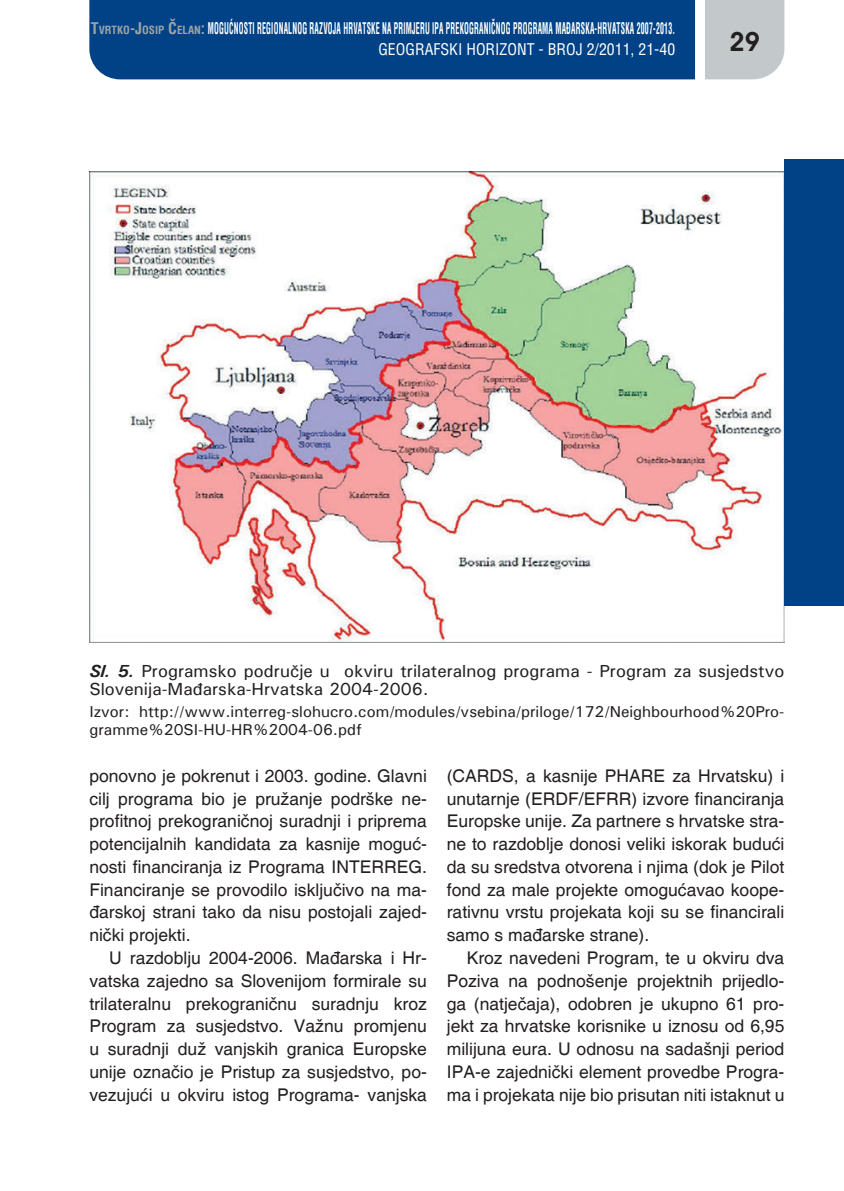
<style>
.page{position:relative;width:844px;height:1191px;background:#fff}
.page>*{position:absolute;margin:0;border:0;box-sizing:border-box;transform-origin:0 0}
.t1{font:600 26.25px "Avant Garde IT Cby BT";color:#231f20}
.Standard__Web{font:17.5px/22.8px "Helvetica";color:#231f20;text-align:justify}
.t2{font:500 17.5px/17.5px "Univers";color:#231f20}
.t3{font:500 15.75px/17.5px "Univers";color:#231f20}
.t4{font:700 condensed 15.75px "Helvetica";letter-spacing:.025em;color:#fff;scale:.5 1}
.t5{font:condensed 15.75px "Helvetica";color:#fff}
.s1{color:#9ea4a7}
.s2{font-size:11.03px;color:#9ea4a7}
.s3{font-weight:700;font-style:italic}
</style>
<div class="page">
<div style="left:705px;top:0;width:79px;height:79px;background:#c3c8ca"></div>
<div style="left:89px;top:0;width:605px;height:79px;background:#014286"></div>
<img style="left:89px;top:171px;width:695px;height:471px">
<div style="left:784px;top:159px;width:59px;height:446px;background:#014286"></div>
<p class="t4" style="left:91px;top:18px;width:1169px"><span class="s1">T</span><span class="s2">VRTKO</span><span class="s1">-J</span><span class="s2">OSIP</span> <span class="s1">Č</span><span class="s2">ELAN</span><span class="s1">:</span> MOGUĆNOSTI REGIONALNOG RAZVOJA HRVATSKE NA PRIMJERU IPA PREKOGRANIČNOG PROGRAMA MAĐARSKA-HRVATSKA 2007-2013.</p>
<p class="t5" style="left:378px;top:39px;width:298px">GEOGRAFSKI HORIZONT - BROJ 2/2011, 21-40</p>
<h1 class="t1" style="left:729px;top:26px;width:32px">29</h1>
<p class="t2" style="left:89px;top:662px;width:696px"><span class="s3">Sl. 5.</span> Programsko područje u okviru trilateralnog programa - Program za susjedstvo<br>Slovenija-Mađarska-Hrvatska 2004-2006.</p>
<p class="t3" style="left:89px;top:702px;width:696px">Izvor: http://www.interreg-slohucro.com/modules/vsebina/priloge/172/Neighbourhood%20Pro&shy;gramme%20SI-HU-HR%2004-06.pdf</p>
<p class="Standard__Web" style="left:89px;top:765px;width:339px">ponovno je pokrenut i 2003. godine. Glavni cilj programa bio je pružanje podrške ne&shy;profitnoj prekograničnoj suradnji i priprema potencijalnih kandidata za kasnije moguć&shy;nosti financiranja iz Programa INTERREG.<br>Financiranje se provodilo isključivo na ma&shy;đarskoj strani tako da nisu postojali zajed&shy;nički projekti.</p>
<p class="Standard__Web" style="left:89px;top:947px;width:339px;text-indent:20px">U razdoblju 2004-2006. Mađarska i Hr&shy;vatska zajedno sa Slovenijom formirale su trilateralnu prekograničnu suradnju kroz Program za susjedstvo. Važnu promjenu u suradnji duž vanjskih granica Europske unije označio je Pristup za susjedstvo, po&shy;vezujući u okviru istog Programa- vanjska</p>
<p class="Standard__Web" style="left:446px;top:765px;width:339px">(CARDS, a kasnije PHARE za Hrvatsku) i unutarnje (ERDF/EFRR) izvore financiranja Europske unije. Za partnere s hrvatske stra&shy;ne to razdoblje donosi veliki iskorak budući da su sredstva otvorena i njima (dok je Pilot fond za male projekte omogućavao koope&shy;rativnu vrstu projekata koji su se financirali samo s mađarske strane).</p>
<p class="Standard__Web" style="left:446px;top:947px;width:339px;text-indent:20px">Kroz navedeni Program, te u okviru dva Poziva na podnošenje projektnih prijedlo&shy;ga (natječaja), odobren je ukupno 61 pro&shy;jekt za hrvatske korisnike u iznosu od 6,95 milijuna eura. U odnosu na sadašnji period IPA-e zajednički element provedbe Progra&shy;ma i projekata nije bio prisutan niti istaknut u</p>
</div>
